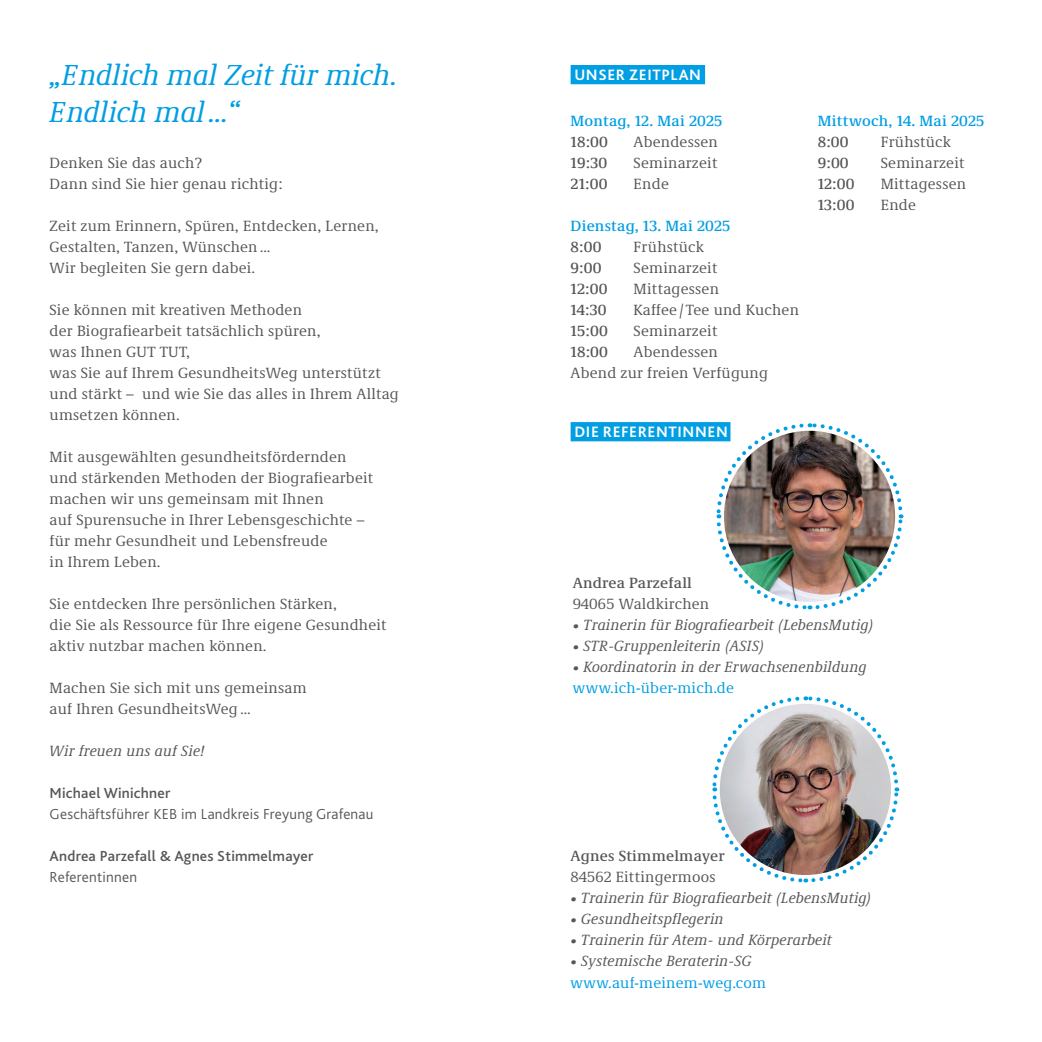
<style>
.page{position:relative;width:1042px;height:1042px;background:#fff}
.page>*{position:absolute;margin:0;border:0;box-sizing:border-box;transform-origin:0 0}
.Headline___Flyer{font:italic 29.75px/36.8px "Demos Next Pro";color:#009ee3}
.Markette_Info___Flyer{font:700 15.75px "Bliss Pro";letter-spacing:.04em;color:#fff}
.Fließtext___Flyer{font:15.22px/21px "Demos Next Pro";letter-spacing:.015em;color:#565656}
.Fließtext___Flyer-2{font:italic 15.22px "Demos Next Pro";letter-spacing:.015em;color:#565656}
.Fließtext___Flyer-3{font:500 15.22px "Demos Next Pro";letter-spacing:.015em;color:#565656}
.Fließtext___Flyer-4{font:300 15.22px "Bliss Pro";letter-spacing:.015em;color:#565656}
.Fließtext___Flyer-5{font:500 15.22px "Demos Next Pro";letter-spacing:.015em;color:#009ee3}
.Fließtext___Flyer-6{font:500 15.22px "Bliss Pro";letter-spacing:.015em;color:#565656}
.Fließtext___Flyer-7{font:15.22px "Demos Next Pro";letter-spacing:.015em;color:#009ee3}
</style>
<div class="page">
<div style="left:570px;top:422px;width:160px;height:19px;background:#009ee3"></div>
<svg style="left:714px;top:422px;width:190px;height:188px"></svg>
<img style="left:724px;top:431px;width:171px;height:171px;border-radius:86px">
<div style="left:570px;top:65px;width:135px;height:19px;background:#009ee3"></div>
<svg style="left:712px;top:696px;width:188px;height:187px"></svg>
<img style="left:720px;top:704px;width:171px;height:171px;border-radius:86px">
<p class="Headline___Flyer" style="left:50px;top:56px;width:349px">„Endlich mal Zeit für mich.<br>Endlich mal…“</p>
<p class="Fließtext___Flyer" style="left:50px;top:152px;width:154px">Denken Sie das auch?</p>
<p class="Fließtext___Flyer" style="left:50px;top:173px;width:234px">Dann sind Sie hier genau richtig:</p>
<p class="Fließtext___Flyer" style="left:50px;top:215px;width:330px">Zeit zum Erinnern, Spüren, Entdecken, Lernen,<br>Gestalten, Tanzen, Wünschen …</p>
<p class="Fließtext___Flyer" style="left:50px;top:257px;width:207px">Wir begleiten Sie gern dabei.</p>
<p class="Fließtext___Flyer" style="left:50px;top:299px;width:254px">Sie können mit kreativen Methoden</p>
<p class="Fließtext___Flyer" style="left:50px;top:320px;width:272px">der Biografiearbeit tatsächlich spüren,</p>
<p class="Fließtext___Flyer" style="left:50px;top:341px;width:142px">was Ihnen GUT TUT,</p>
<p class="Fließtext___Flyer" style="left:50px;top:362px;width:351px">was Sie auf Ihrem GesundheitsWeg unterstützt und stärkt – und wie Sie das alles in Ihrem Alltag</p>
<p class="Fließtext___Flyer" style="left:50px;top:404px;width:132px">umsetzen können.</p>
<p class="Fließtext___Flyer" style="left:50px;top:446px;width:298px">Mit ausgewählten gesundheitsfördernden</p>
<p class="Fließtext___Flyer" style="left:50px;top:467px;width:325px">und stärkenden Methoden der Biografiearbeit</p>
<p class="Fließtext___Flyer" style="left:50px;top:488px;width:275px">machen wir uns gemeinsam mit Ihnen</p>
<p class="Fließtext___Flyer" style="left:50px;top:509px;width:316px">auf Spurensuche in Ihrer Lebensgeschichte –</p>
<p class="Fließtext___Flyer" style="left:50px;top:530px;width:279px">für mehr Gesundheit und Lebensfreude in Ihrem Leben.</p>
<p class="Fließtext___Flyer" style="left:50px;top:593px;width:289px">Sie entdecken Ihre persönlichen Stärken,</p>
<p class="Fließtext___Flyer" style="left:50px;top:614px;width:338px">die Sie als Ressource für Ihre eigene Gesundheit aktiv nutzbar machen können.</p>
<p class="Fließtext___Flyer" style="left:50px;top:677px;width:258px">Machen Sie sich mit uns gemeinsam</p>
<p class="Fließtext___Flyer" style="left:50px;top:698px;width:203px">auf Ihren GesundheitsWeg …</p>
<p class="Fließtext___Flyer-2" style="left:50px;top:741px;width:157px">Wir freuen uns auf Sie!</p>
<p class="Fließtext___Flyer-6" style="left:50px;top:784px;width:122px">Michael Winichner</p>
<p class="Fließtext___Flyer-4" style="left:50px;top:805px;width:325px">Geschäftsführer KEB im Landkreis Freyung Grafenau</p>
<p class="Fließtext___Flyer-6" style="left:50px;top:847px;width:265px">Andrea Parzefall &amp; Agnes Stimmelmayer</p>
<p class="Fließtext___Flyer-4" style="left:50px;top:868px;width:89px">Referentinnen</p>
<p class="Markette_Info___Flyer" style="left:574px;top:65px;width:128px">UNSER ZEITPLAN</p>
<p class="Fließtext___Flyer-5" style="left:570px;top:111px;width:153px">Montag, 12. Mai 2025</p>
<p class="Fließtext___Flyer-3" style="left:570px;top:132px;width:39px">18:00</p>
<p class="Fließtext___Flyer" style="left:633px;top:131px;width:86px">Abendessen</p>
<p class="Fließtext___Flyer-3" style="left:570px;top:153px;width:38px">19:30</p>
<p class="Fließtext___Flyer" style="left:633px;top:152px;width:85px">Seminarzeit</p>
<p class="Fließtext___Flyer-3" style="left:570px;top:174px;width:38px">21:00</p>
<p class="Fließtext___Flyer" style="left:633px;top:173px;width:37px">Ende</p>
<p class="Fließtext___Flyer-5" style="left:570px;top:216px;width:161px">Dienstag, 13. Mai 2025</p>
<p class="Fließtext___Flyer-3" style="left:570px;top:237px;width:32px">8:00</p>
<p class="Fließtext___Flyer" style="left:633px;top:236px;width:72px">Frühstück</p>
<p class="Fließtext___Flyer-3" style="left:570px;top:258px;width:33px">9:00</p>
<p class="Fließtext___Flyer" style="left:633px;top:257px;width:85px">Seminarzeit</p>
<p class="Fließtext___Flyer-3" style="left:570px;top:279px;width:38px">12:00</p>
<p class="Fließtext___Flyer" style="left:633px;top:278px;width:87px">Mittagessen</p>
<p class="Fließtext___Flyer-3" style="left:570px;top:300px;width:38px">14:30</p>
<p class="Fließtext___Flyer" style="left:633px;top:299px;width:167px">Kaffee / Tee und Kuchen</p>
<p class="Fließtext___Flyer-3" style="left:570px;top:321px;width:39px">15:00</p>
<p class="Fließtext___Flyer" style="left:633px;top:320px;width:85px">Seminarzeit</p>
<p class="Fließtext___Flyer-3" style="left:570px;top:342px;width:39px">18:00</p>
<p class="Fließtext___Flyer" style="left:633px;top:341px;width:86px">Abendessen</p>
<p class="Fließtext___Flyer" style="left:570px;top:362px;width:199px">Abend zur freien Verfügung</p>
<p class="Markette_Info___Flyer" style="left:574px;top:422px;width:155px">DIE REFERENTINNEN</p>
<p class="Fließtext___Flyer-5" style="left:818px;top:111px;width:168px">Mittwoch, 14. Mai 2025</p>
<p class="Fließtext___Flyer-3" style="left:818px;top:132px;width:32px">8:00</p>
<p class="Fließtext___Flyer" style="left:881px;top:131px;width:72px">Frühstück</p>
<p class="Fließtext___Flyer-3" style="left:818px;top:153px;width:33px">9:00</p>
<p class="Fließtext___Flyer" style="left:881px;top:152px;width:85px">Seminarzeit</p>
<p class="Fließtext___Flyer-3" style="left:818px;top:174px;width:38px">12:00</p>
<p class="Fließtext___Flyer" style="left:881px;top:173px;width:87px">Mittagessen</p>
<p class="Fließtext___Flyer-3" style="left:818px;top:195px;width:38px">13:00</p>
<p class="Fließtext___Flyer" style="left:881px;top:194px;width:37px">Ende</p>
<p class="Fließtext___Flyer-3" style="left:573px;top:573px;width:121px">Andrea Parzefall</p>
<p class="Fließtext___Flyer" style="left:573px;top:593px;width:138px">94065 Waldkirchen</p>
<p class="Fließtext___Flyer-2" style="left:573px;top:615px;width:302px">• Trainerin für Biografiearbeit (LebensMutig)</p>
<p class="Fließtext___Flyer-2" style="left:573px;top:636px;width:193px">• STR-Gruppenleiterin (ASIS)</p>
<p class="Fließtext___Flyer-2" style="left:573px;top:657px;width:295px">• Koordinatorin in der Erwachsenenbildung</p>
<p class="Fließtext___Flyer-7" style="left:573px;top:678px;width:163px">www.ich-über-mich.de</p>
<p class="Fließtext___Flyer-3" style="left:570px;top:846px;width:155px">Agnes Stimmelmayer</p>
<p class="Fließtext___Flyer" style="left:570px;top:866px;width:146px">84562 Eittingermoos</p>
<p class="Fließtext___Flyer-2" style="left:570px;top:888px;width:302px">• Trainerin für Biografiearbeit (LebensMutig)</p>
<p class="Fließtext___Flyer-2" style="left:570px;top:909px;width:154px">• Gesundheitspflegerin</p>
<p class="Fließtext___Flyer-2" style="left:570px;top:930px;width:263px">• Trainerin für Atem- und Körperarbeit</p>
<p class="Fließtext___Flyer-2" style="left:570px;top:951px;width:182px">• Systemische Beraterin-SG</p>
<p class="Fließtext___Flyer-7" style="left:570px;top:972px;width:197px">www.auf-meinem-weg.com</p>
</div>
